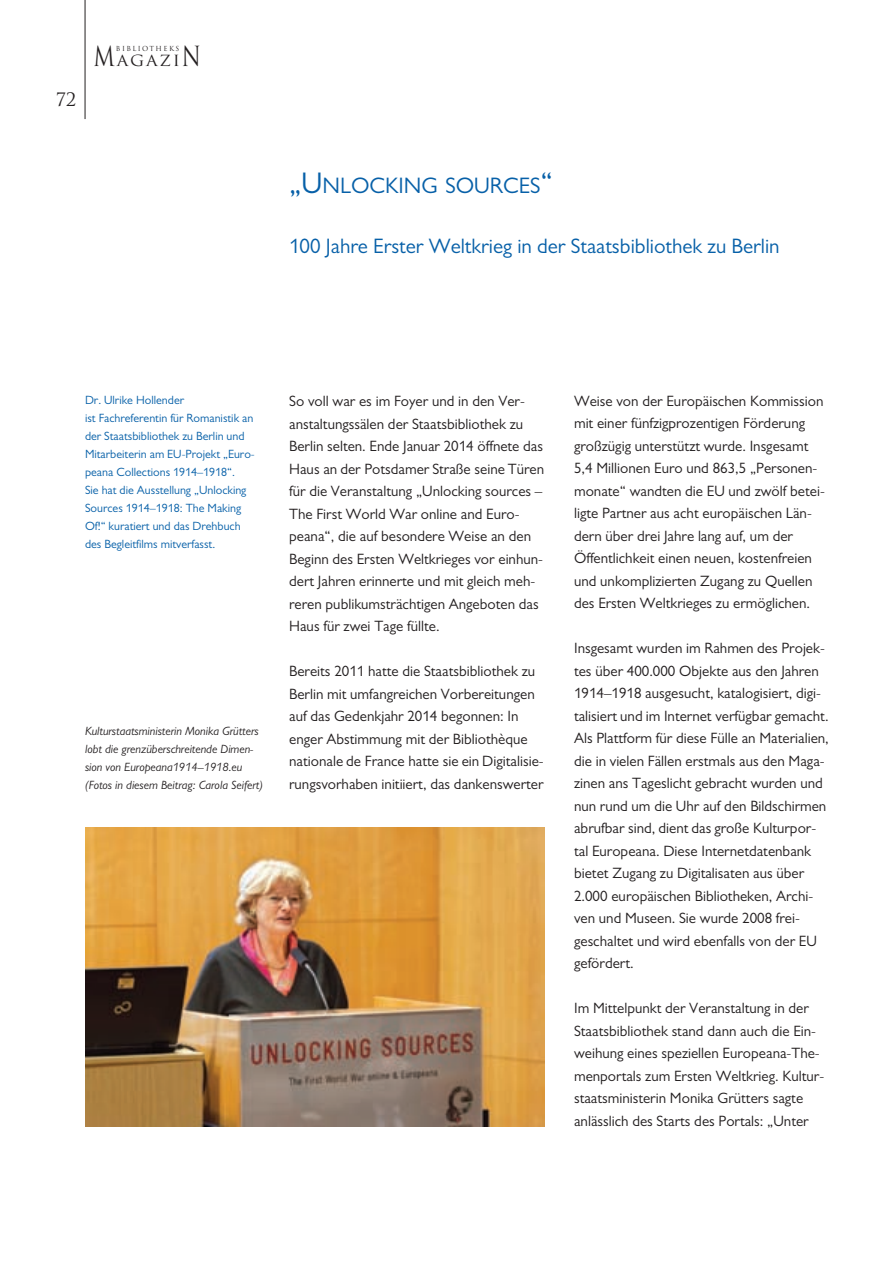
<style>
.page{position:relative;width:893px;height:1263px;background:#fff}
.page>*{position:absolute;margin:0;border:0;box-sizing:border-box;transform-origin:0 0}
.t1{font:22.5px "Gill SBB";color:#0760a8}
.t2{font:21px "Gill SBB";color:#0760a8}
.t3{font:18px "Trajan";color:#231f20}
.t4{font:15px/22.5px "Gill SBB";color:#231f20}
.t5{font:15px "Trajan";letter-spacing:.105em;color:#231f20;scale:1.1 1}
.t6{font:12px/18px "Gill SBB";color:#0760a8}
.t7{font:italic 12px/18px "Gill SBB";color:#231f20}
.t8{font:6.75px "Trajan";letter-spacing:.21em;color:#231f20}
.s1{font-size:27px}
.s2{font-size:30px}
</style>
<div class="page">
<hr style="left:85px;top:0;width:1px;height:119px;background:#231f20">
<img style="left:85px;top:828px;width:459px;height:298px">
<p class="t3" style="left:56px;top:89px;width:22px">72</p>
<p class="t5" style="left:94px;top:52px;width:99px"><span class="s1">M</span>AGAZI<span class="s1">N</span></p>
<p class="t8" style="left:116px;top:45px;width:65px">BIBLIOTHEKS</p>
<h1 class="t1" style="left:289px;top:177px;width:265px"><span class="s2">„U</span>NLOCKING SOURCES<span class="s2">“</span></h1>
<h2 class="t2" style="left:289px;top:238px;width:492px">100 Jahre Erster Weltkrieg in der Staatsbibliothek zu Berlin</h2>
<p class="t6" style="left:85px;top:392px;width:171px">Dr. Ulrike Hollender<br>ist Fachreferentin für Romanistik an der Staatsbibliothek zu Berlin und<br>Mitarbeiterin am EU-Projekt „Euro&shy;peana Collections 1914–1918“.<br>Sie hat die Ausstellung „Unlocking<br>Sources 1914–1918: The Making<br>Of!“ kuratiert und das Drehbuch des Begleitfilms mitverfasst.</p>
<p class="t7" style="left:85px;top:723px;width:179px">Kulturstaatsministerin Monika Grütters lobt die grenzüberschreitende Dimen&shy;sion von Europeana1914–1918.eu (Fotos in diesem Beitrag: Carola Seifert)</p>
<p class="t4" style="left:289px;top:391px;width:257px">So voll war es im Foyer und in den Ver - anstaltungssälen der Staatsbibliothek zu Berlin selten. Ende Januar 2014 öffnete das Haus an der Potsdamer Straße seine Türen für die Veranstaltung „Unlocking sources – The First World War online and Euro&shy;peana“, die auf besondere Weise an den Beginn des Ersten Weltkrieges vor einhun&shy;dert Jahren erinnerte und mit gleich meh&shy;reren publikumsträchtigen Angeboten das Haus für zwei Tage füllte.</p>
<p class="t4" style="left:289px;top:661px;width:256px">Bereits 2011 hatte die Staatsbibliothek zu Berlin mit umfangreichen Vorbereitungen auf das Gedenkjahr 2014 begonnen: In enger Abstimmung mit der Bibliothèque nationale de France hatte sie ein Digitalisie - rungsvorhaben initiiert, das dankenswerter</p>
<p class="t4" style="left:574px;top:391px;width:252px">Weise von der Europäischen Kommission mit einer fünfzigprozentigen Förderung großzügig unterstützt wurde. Insgesamt 5,4 Millionen Euro und 863,5 „Personen - monate“ wandten die EU und zwölf betei&shy;ligte Partner aus acht europäischen Län&shy;dern über drei Jahre lang auf, um der Öffentlichkeit einen neuen, kostenfreien und unkomplizierten Zugang zu Quellen des Ersten Weltkrieges zu ermöglichen.</p>
<p class="t4" style="left:574px;top:639px;width:256px">Insgesamt wurden im Rahmen des Projek&shy;tes über 400.000 Objekte aus den Jahren 1914–1918 ausgesucht, katalogisiert, digi&shy;talisiert und im Internet verfügbar gemacht.<br>Als Plattform für diese Fülle an Materialien, die in vielen Fällen erstmals aus den Maga&shy;zinen ans Tageslicht gebracht wurden und nun rund um die Uhr auf den Bildschirmen abrufbar sind, dient das große Kulturpor&shy;tal Europeana. Diese Internet datenbank bietet Zugang zu Digitalisaten aus über 2.000 europäischen Bibliotheken, Archi&shy;ven und Mu seen. Sie wurde 2008 frei - geschaltet und wird ebenfalls von der EU gefördert.</p>
<p class="t4" style="left:574px;top:999px;width:252px">Im Mittelpunkt der Veranstaltung in der Staatsbibliothek stand dann auch die Ein&shy;weihung eines speziellen Europeana-The&shy;menportals zum Ersten Weltkrieg. Kultur&shy;staatsministerin Monika Grütters sagte anlässlich des Starts des Portals: „Unter</p>
</div>
